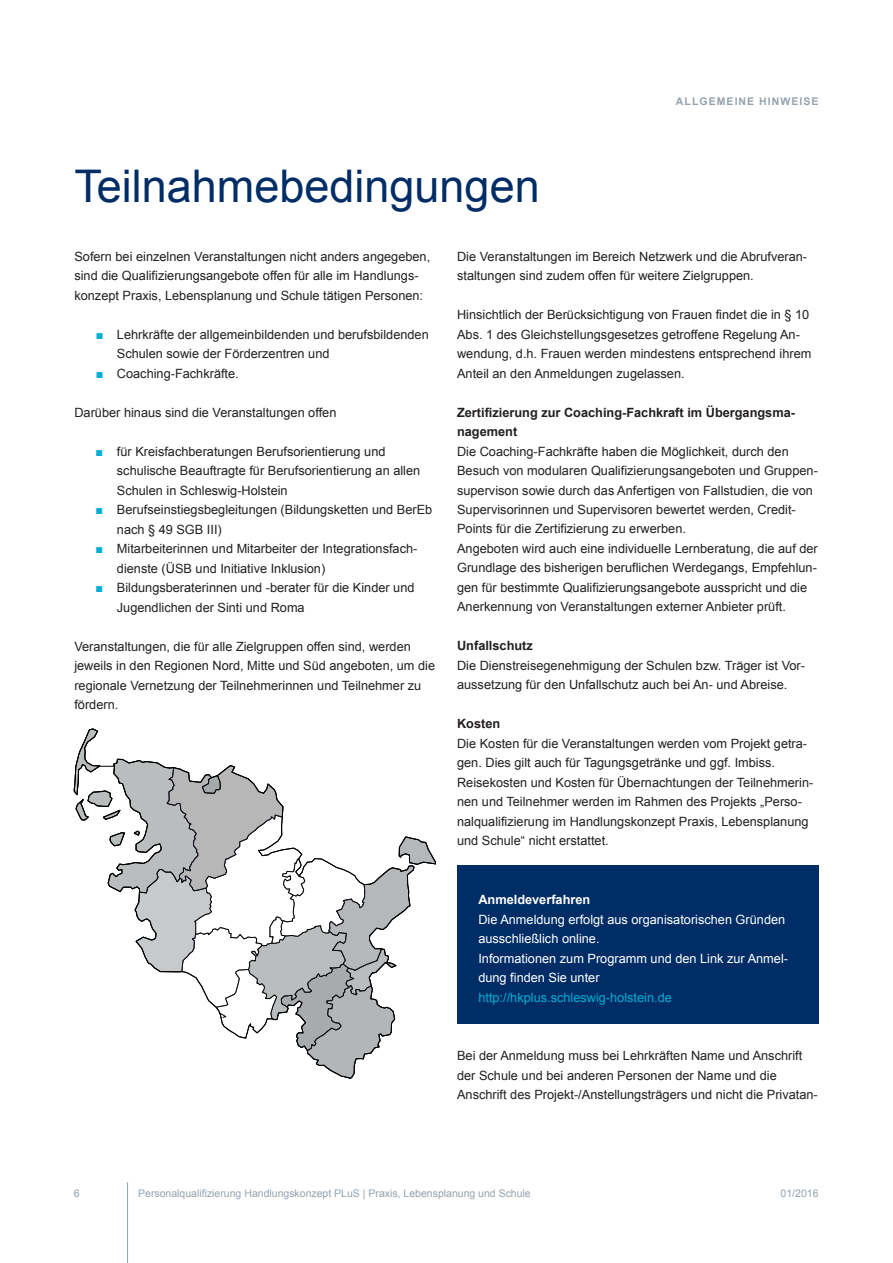
<style>
.page{position:relative;width:893px;height:1263px;background:#fff}
.page>*{position:absolute;margin:0;border:0;box-sizing:border-box;transform-origin:0 0}
.t1{font:45px "Arial";color:#002d66}
.t2{font:12.75px/19.5px "Arial";color:#231f20}
.t3{font:12.75px/19.5px "Arial";color:#fff}
.t4{font:700 12.75px/19.5px "Arial";color:#231f20}
.t5{font:12.75px "Arial";color:#00aed3}
.t6{font:700 12.75px "Arial";color:#fff}
.t7{font:10.5px "Arial";color:#94a2ae}
.t8{font:700 10.5px "Arial";letter-spacing:.1em;color:#94a2ae}
.s1{font-weight:700;color:#00aed3}
</style>
<div class="page">
<hr style="left:127px;top:1182px;width:1px;height:81px;background:#94a2ae">
<div style="left:457px;top:865px;width:362px;height:158px;background:#002d66"></div>
<svg style="left:74px;top:729px;width:362px;height:350px"></svg>
<h1 class="t1" style="left:74px;top:157px;width:467px">Teilnahmebedingungen</h1>
<p class="t8" style="left:676px;top:94px;width:18px">Allge</p>
<p class="t8" style="left:717px;top:94px;width:83px">meine Hinweise</p>
<p class="t2" style="left:74px;top:246px;width:357px">Sofern bei einzelnen Veranstaltungen nicht anders angegeben, sind die Qualifizierungsangebote offen für alle im Handlungs&shy;konzept Praxis, Lebensplanung und Schule tätigen Personen:</p>
<p class="t2" style="left:117px;top:324px;width:313px;text-indent:-21px"><span class="s1">■</span> Lehrkräfte der allgemeinbildenden und berufsbildenden<br>Schulen sowie der Förderzentren und</p>
<p class="t2" style="left:96px;top:363px;width:145px"><span class="s1">■</span> Coaching-Fachkräfte.</p>
<p class="t2" style="left:74px;top:402px;width:264px">Darüber hinaus sind die Veranstaltungen offen</p>
<p class="t2" style="left:117px;top:441px;width:305px;text-indent:-21px"><span class="s1">■</span> für Kreisfachberatungen Berufsorientierung und schulische Beauftragte für Berufsorientierung an allen<br>Schulen in Schleswig-Holstein</p>
<p class="t2" style="left:117px;top:500px;width:317px;text-indent:-21px"><span class="s1">■</span> Berufseinstiegsbegleitungen (Bildungsketten und BerEb nach § 49 SGB III)</p>
<p class="t2" style="left:117px;top:539px;width:302px;text-indent:-21px"><span class="s1">■</span> Mitarbeiterinnen und Mitarbeiter der Integrationsfach&shy;dienste (ÜSB und Initiative Inklusion)</p>
<p class="t2" style="left:117px;top:578px;width:299px;text-indent:-21px"><span class="s1">■</span> Bildungsberaterinnen und -berater für die Kinder und<br>Jugendlichen der Sinti und Roma</p>
<p class="t2" style="left:74px;top:636px;width:362px">Veranstaltungen, die für alle Zielgruppen offen sind, werden jeweils in den Regionen Nord, Mitte und Süd angeboten, um die regionale Vernetzung der Teilnehmerinnen und Teilnehmer zu fördern.</p>
<p class="t2" style="left:457px;top:246px;width:352px">Die Veranstaltungen im Bereich Netzwerk und die Abrufveran&shy;staltungen sind zudem offen für weitere Zielgruppen.</p>
<p class="t2" style="left:457px;top:305px;width:356px">Hinsichtlich der Berücksichtigung von Frauen findet die in § 10<br>Abs. 1 des Gleichstellungsgesetzes getroffene Regelung An&shy;wendung, d.h. Frauen werden mindestens entsprechend ihrem Anteil an den Anmeldungen zugelassen.</p>
<p class="t4" style="left:457px;top:403px;width:339px">Zertifizierung zur Coaching-Fachkraft im Übergangsma&shy;nagement</p>
<p class="t2" style="left:457px;top:441px;width:362px">Die Coaching-Fachkräfte haben die Möglichkeit, durch den Besuch von modularen Qualifizierungsangeboten und Gruppen&shy;supervison sowie durch das Anfertigen von Fallstudien, die von Supervisorinnen und Supervisoren bewertet werden, Credit-Points für die Zertifizierung zu erwerben.<br>Angeboten wird auch eine individuelle Lernberatung, die auf der Grundlage des bisherigen beruflichen Werdegangs, Empfehlun&shy;gen für bestimmte Qualifizierungsangebote ausspricht und die Anerkennung von Veranstaltungen externer Anbieter prüft.</p>
<p class="t4" style="left:457px;top:637px;width:77px">Unfallschutz</p>
<p class="t2" style="left:457px;top:656px;width:349px">Die Dienstreisegenehmigung der Schulen bzw. Träger ist Vor&shy;aussetzung für den Unfallschutz auch bei An- und Abreise.</p>
<p class="t4" style="left:457px;top:715px;width:45px">Kosten</p>
<p class="t2" style="left:457px;top:734px;width:358px">Die Kosten für die Veranstaltungen werden vom Projekt getra&shy;gen. Dies gilt auch für Tagungsgetränke und ggf. Imbiss.<br>Reisekosten und Kosten für Übernachtungen der Teilnehmerin&shy;nen und Teilnehmer werden im Rahmen des Projekts „Perso&shy;nalqualifizierung im Handlungskonzept Praxis, Lebensplanung und Schule“ nicht erstattet.</p>
<p class="t6" style="left:478px;top:891px;width:113px">Anmeldeverfahren</p>
<p class="t3" style="left:478px;top:909px;width:311px">Die Anmeldung erfolgt aus organisatorischen Gründen ausschließlich online.<br>Informationen zum Programm und den Link zur Anmel&shy;dung finden Sie unter</p>
<p class="t5" style="left:478px;top:989px;width:195px">http://hkplus.schleswig-holstein.de</p>
<p class="t2" style="left:457px;top:1046px;width:362px">Bei der Anmeldung muss bei Lehrkräften Name und Anschrift der Schule und bei anderen Personen der Name und die<br>Anschrift des Projekt-/Anstellungsträgers und nicht die Privatan-</p>
<p class="t7" style="left:74px;top:1186px;width:7px">6</p>
<p class="t7" style="left:138px;top:1186px;width:394px">Personalqualifizierung Handlungskonzept PLuS | Praxis, Lebensplanung und Schule</p>
<p class="t7" style="left:781px;top:1186px;width:39px">01/2016</p>
</div>
